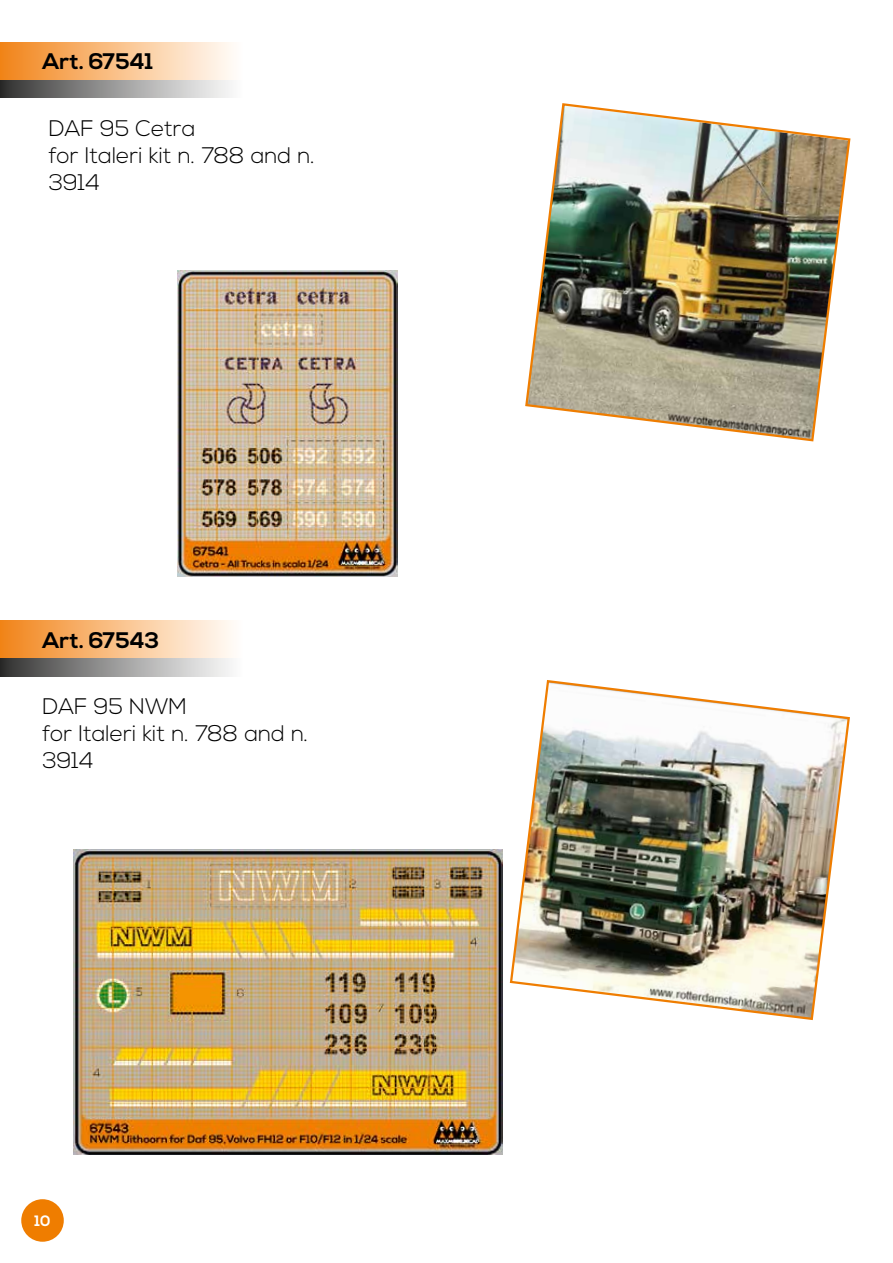
<style>
.page{position:relative;width:893px;height:1263px;background:#fff}
.page>*{position:absolute;margin:0;border:0;box-sizing:border-box;transform-origin:0 0}
.t1{font:300 22.5px/27px "Nexa";color:#000}
.t2{font:700 22.5px "Nexa";color:#000}
.t3{font:700 15px "Nexa";color:#fff}
</style>
<div class="page">
<svg style="left:0;top:79px;width:232px;height:19px;background:#9e9a97"></svg>
<div style="left:0;top:639px;width:242px;height:37px;background:linear-gradient(to right,#373635,#fff)"></div>
<div style="left:21px;top:1199px;width:43px;height:43px;background:#ef7d00;border-radius:50%"></div>
<div style="left:0;top:43px;width:242px;height:36px;background:linear-gradient(to right,#f2851b,#fffffe)"></div>
<div style="left:0;top:621px;width:242px;height:37px;background:linear-gradient(to right,#f2851b,#fffffe)"></div>
<img style="left:525px;top:103px;width:326px;height:339px">
<img style="left:509px;top:680px;width:341px;height:341px">
<img style="left:177px;top:271px;width:221px;height:305px">
<img style="left:73px;top:849px;width:429px;height:305px">
<p class="t2" style="left:43px;top:49px;width:112px">Art. 67541</p>
<p class="t1" style="left:49px;top:116px;width:267px">DAF 95 Cetra<br>for Italeri kit n. 788 and n.<br>3914</p>
<p class="t2" style="left:43px;top:627px;width:118px">Art. 67543</p>
<p class="t1" style="left:43px;top:694px;width:267px">DAF 95 NWM<br>for Italeri kit n. 788 and n.<br>3914</p>
<p class="t3" style="left:35px;top:1212px;width:17px">10</p>
</div>
